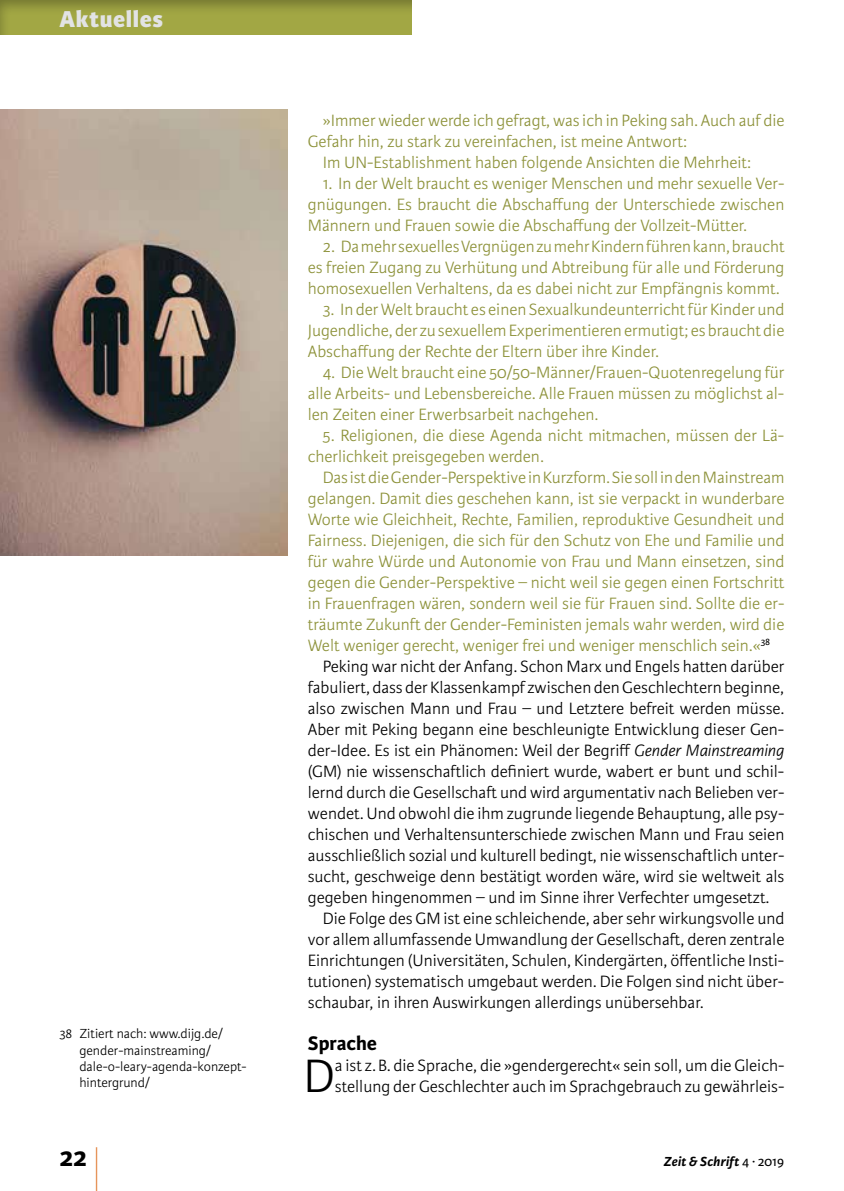
<style>
.page{position:relative;width:844px;height:1191px;background:#fff}
.page>*{position:absolute;margin:0;border:0;box-sizing:border-box;transform-origin:0 0}
.t1{font:300 59.5px "Karmina Sans Basic";color:#df7427;scale:.29 1}
.t2{font:300 49.88px "Karmina Sans Basic";color:#000}
.t3{font:700 28px "Karmina Sans Basic";color:#000}
.t4{font:800 24.5px "Karmina Sans Basic";letter-spacing:.025em;color:#e2e3e4}
.t5{font:700 21px "Karmina Sans Basic";color:#000}
.t6{font:300 17.5px/21px "Karmina Sans Basic";color:#8d923a;text-align:justify}
.t7{font:300 17.5px/21px "Karmina Sans Basic";color:#000}
.t8{font:300 14px/16.1px "Karmina Sans Basic";color:#000}
.t9{font:italic 700 14px "Karmina Sans Basic";letter-spacing:.015em;color:#000}
.s1{font-style:italic}
.s2{font-weight:400;font-style:normal}
</style>
<div class="page">
<div style="left:0;top:0;width:413px;height:35px;background:#000;opacity:.3"></div>
<img style="left:0;top:109px;width:288px;height:447px">
<h3 class="t4" style="left:60px;top:4px;width:105px">Aktuelles</h3>
<p class="t8" style="left:79px;top:1026px;width:169px;text-indent:-20px">38 Zitiert nach: www.dijg.de/ gender-mainstreaming/ dale-o-leary-agenda-konzept&shy;hintergrund/</p>
<p class="t6" style="left:322px;top:110px;width:463px">»Immer wieder werde ich gefragt, was ich in Peking sah. Auch auf die</p>
<p class="t6" style="left:308px;top:131px;width:380px">Gefahr hin, zu stark zu vereinfachen, ist meine Antwort:</p>
<p class="t6" style="left:322px;top:152px;width:430px">Im UN-Establishment haben folgende Ansichten die Mehrheit:</p>
<p class="t6" style="left:308px;top:173px;width:478px;text-indent:15px">1. In der Welt braucht es weniger Menschen und mehr sexuelle Ver&shy;gnügungen. Es braucht die Abschaffung der Unterschiede zwischen Männern und Frauen sowie die Abschaffung der Vollzeit-Mütter.</p>
<p class="t6" style="left:308px;top:236px;width:478px;text-indent:15px">2. Da mehr sexuelles Vergnügen zu mehr Kindern führen kann, braucht es freien Zugang zu Verhütung und Abtreibung für alle und Förderung homosexuellen Verhaltens, da es dabei nicht zur Empfängnis kommt.</p>
<p class="t6" style="left:308px;top:299px;width:478px;text-indent:15px">3. In der Welt braucht es einen Sexualkundeunterricht für Kinder und Jugendliche, der zu sexuellem Experimentieren ermutigt; es braucht die Abschaffung der Rechte der Eltern über ihre Kinder.</p>
<p class="t6" style="left:308px;top:362px;width:478px;text-indent:15px">4. Die Welt braucht eine 50/50-Männer/Frauen-Quotenregelung für alle Arbeits- und Lebensbereiche. Alle Frauen müssen zu möglichst al&shy;len Zeiten einer Erwerbsarbeit nachgehen.</p>
<p class="t6" style="left:308px;top:425px;width:478px;text-indent:15px">5. Religionen, die diese Agenda nicht mitmachen, müssen der Lä&shy;cherlichkeit preisgegeben werden.</p>
<p class="t6" style="left:322px;top:467px;width:463px">Das ist die Gender-Perspektive in Kurzform. Sie soll in den Mainstream</p>
<p class="t6" style="left:308px;top:488px;width:478px">gelangen. Damit dies geschehen kann, ist sie verpackt in wunderbare</p>
<p class="t6" style="left:308px;top:509px;width:478px">Worte wie Gleichheit, Rechte, Familien, reproduktive Gesundheit und</p>
<p class="t6" style="left:308px;top:530px;width:478px">Fairness. Diejenigen, die sich für den Schutz von Ehe und Familie und</p>
<p class="t6" style="left:308px;top:551px;width:478px">für wahre Würde und Autonomie von Frau und Mann einsetzen, sind</p>
<p class="t6" style="left:308px;top:572px;width:478px">gegen die Gender-Perspektive – nicht weil sie gegen einen Fortschritt</p>
<p class="t6" style="left:308px;top:593px;width:478px">in Frauenfragen wären, sondern weil sie für Frauen sind. Sollte die er-</p>
<p class="t6" style="left:308px;top:614px;width:478px">träumte Zukunft der Gender-Feministen jemals wahr werden, wird die</p>
<p class="t6" style="left:308px;top:635px;width:464px">Welt weniger gerecht, weniger frei und weniger menschlich sein.«<sup>38</sup></p>
<p class="t7" style="left:322px;top:656px;width:463px">Peking war nicht der Anfang. Schon Marx und Engels hatten darüber</p>
<p class="t7" style="left:308px;top:677px;width:478px">fabuliert, dass der Klassenkampf zwischen den Geschlechtern beginne,</p>
<p class="t7" style="left:308px;top:698px;width:478px">also zwischen Mann und Frau – und Letztere befreit werden müsse.</p>
<p class="t7" style="left:308px;top:719px;width:478px">Aber mit Peking begann eine beschleunigte Entwicklung dieser Gen-</p>
<p class="t7" style="left:308px;top:740px;width:478px">der-Idee. Es ist ein Phänomen: Weil der Begriff <span class="s1">Gender Mainstreaming</span></p>
<p class="t7" style="left:308px;top:761px;width:478px">(GM) nie wissenschaftlich definiert wurde, wabert er bunt und schil-</p>
<p class="t7" style="left:308px;top:782px;width:478px">lernd durch die Gesellschaft und wird argumentativ nach Belieben ver-</p>
<p class="t7" style="left:308px;top:803px;width:478px">wendet. Und obwohl die ihm zugrunde liegende Behauptung, alle psy-</p>
<p class="t7" style="left:308px;top:824px;width:478px">chischen und Verhaltensunterschiede zwischen Mann und Frau seien</p>
<p class="t7" style="left:308px;top:845px;width:478px">ausschließlich sozial und kulturell bedingt, nie wissenschaftlich unter-</p>
<p class="t7" style="left:308px;top:866px;width:478px">sucht, geschweige denn bestätigt worden wäre, wird sie weltweit als</p>
<p class="t7" style="left:308px;top:887px;width:463px">gegeben hingenommen – und im Sinne ihrer Verfechter umgesetzt.</p>
<p class="t7" style="left:322px;top:908px;width:463px">Die Folge des GM ist eine schleichende, aber sehr wirkungsvolle und</p>
<p class="t7" style="left:308px;top:929px;width:478px">vor allem allumfassende Umwandlung der Gesellschaft, deren zentrale</p>
<p class="t7" style="left:308px;top:950px;width:478px">Einrichtungen (Universitäten, Schulen, Kindergärten, öffentliche Insti-</p>
<p class="t7" style="left:308px;top:971px;width:478px">tutionen) systematisch umgebaut werden. Die Folgen sind nicht über-</p>
<p class="t7" style="left:308px;top:992px;width:397px">schaubar, in ihren Auswirkungen allerdings unübersehbar.</p>
<p class="t5" style="left:308px;top:1031px;width:71px">Sprache</p>
<h2 class="t2" style="left:303px;top:1049px;width:33px">D</h2>
<p class="t7" style="left:335px;top:1055px;width:451px">a ist z.B. die Sprache, die »gendergerecht« sein soll, um die Gleich&shy;stellung der Geschlechter auch im Sprachgebrauch zu gewährleis-</p>
<h3 class="t3" style="left:60px;top:1141px;width:29px">22</h3>
<h1 class="t1" style="left:95px;top:1140px;width:17px">|</h1>
<p class="t9" style="left:663px;top:1153px;width:122px">Zeit &amp; Schrift <span class="s2">4 ∙ 2019</span></p>
</div>
